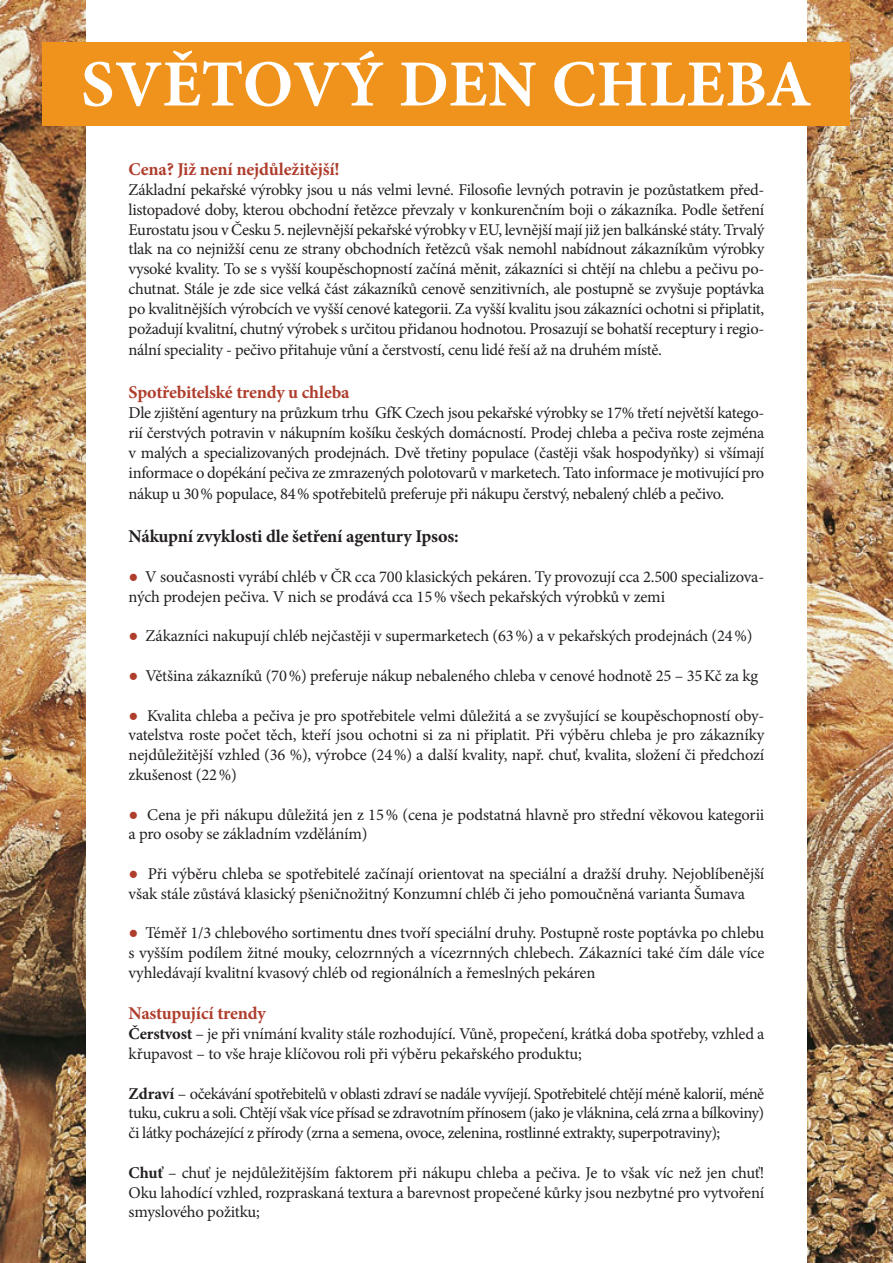
<style>
.page{position:relative;width:893px;height:1263px;background:#fff}
.page>*{position:absolute;margin:0;border:0;box-sizing:border-box;transform-origin:0 0}
.t1{font:700 66px "Minion Pro";letter-spacing:.01em;color:#fff}
.t2{font:700 18px "Minion Pro";letter-spacing:-.015em;color:#af3d2c}
.t3{font:700 18px "Minion Pro";letter-spacing:-.01em;color:#231f20}
.t4{font:16.5px/19.8px "Minion Pro";letter-spacing:-.015em;color:#231f20;text-align:justify}
.s1{font-family:"Calibri";color:#af3d2c}
.s2{font-weight:700}
</style>
<div class="page">
<img style="left:0;top:0;width:85px;height:1263px">
<img style="left:808px;top:0;width:85px;height:1263px">
<div style="left:43px;top:43px;width:807px;height:83px;background:#f0931c"></div>
<h1 class="t1" style="left:81px;top:38px;width:732px">SVĚTOVÝ DEN CHLEBA</h1>
<p class="t2" style="left:129px;top:157px;width:213px">Cena? Již není nejdůležitější!</p>
<p class="t4" style="left:129px;top:180px;width:637px">Základní pekařské výrobky jsou u nás velmi levné. Filosofie levných potravin je pozůstatkem před&shy;listopadové doby, kterou obchodní řetězce převzaly v konkurenčním boji o zákazníka. Podle šetření Eurostatu jsou v Česku 5. nejlevnější pekařské výrobky v EU, levnější mají již jen balkánské státy. Trvalý tlak na co nejnižší cenu ze strany obchodních řetězců však nemohl nabídnout zákazníkům výrobky vysoké kvality. To se s vyšší koupěschopností začíná měnit, zákazníci si chtějí na chlebu a pečivu po&shy;chutnat. Stále je zde sice velká část zákazníků cenově senzitivních, ale postupně se zvyšuje poptávka po kvalitnějších výrobcích ve vyšší cenové kategorii. Za vyšší kvalitu jsou zákazníci ochotni si připlatit, požadují kvalitní, chutný výrobek s určitou přidanou hodnotou. Prosazují se bohatší receptury i regio-</p>
<p class="t4" style="left:129px;top:340px;width:535px">nální speciality - pečivo přitahuje vůní a čerstvostí, cenu lidé řeší až na druhém místě.</p>
<p class="t2" style="left:129px;top:380px;width:223px">Spotřebitelské trendy u chleba</p>
<p class="t4" style="left:129px;top:403px;width:637px">Dle zjištění agentury na průzkum trhu GfK Czech jsou pekařské výrobky se 17% třetí největší katego&shy;rií čerstvých potravin v nákupním košíku českých domácností. Prodej chleba a pečiva roste zejména v malých a specializovaných prodejnách. Dvě třetiny populace (častěji však hospodyňky) si všímají informace o dopékání pečiva ze zmrazených polotovarů v marketech. Tato informace je motivující pro</p>
<p class="t4" style="left:129px;top:484px;width:597px">nákup u 30% populace, 84% spotřebitelů preferuje při nákupu čerstvý, nebalený chléb a pečivo.</p>
<p class="t3" style="left:129px;top:524px;width:331px">Nákupní zvyklosti dle šetření agentury Ipsos:</p>
<p class="t4" style="left:129px;top:567px;width:637px"><span class="s1">●</span> V současnosti vyrábí chléb v ČR cca 700 klasických pekáren. Ty provozují cca 2.500 specializova&shy;ných prodejen pečiva. V nich se prodává cca 15% všech pekařských výrobků v zemi</p>
<p class="t4" style="left:129px;top:626px;width:625px"><span class="s1">●</span> Zákazníci nakupují chléb nejčastěji v supermarketech (63%) a v pekařských prodejnách (24%)</p>
<p class="t4" style="left:129px;top:666px;width:631px"><span class="s1">●</span> Většina zákazníků (70%) preferuje nákup nebaleného chleba v cenové hodnotě 25 – 35Kč za kg</p>
<p class="t4" style="left:129px;top:705px;width:637px"><span class="s1">●</span> Kvalita chleba a pečiva je pro spotřebitele velmi důležitá a se zvyšující se koupěschopností oby&shy;vatelstva roste počet těch, kteří jsou ochotni si za ni připlatit. Při výběru chleba je pro zákazníky nejdůležitější vzhled (36 %), výrobce (24%) a další kvality, např. chuť, kvalita, složení či předchozí zkušenost (22%)</p>
<p class="t4" style="left:129px;top:804px;width:637px"><span class="s1">●</span> Cena je při nákupu důležitá jen z 15% (cena je podstatná hlavně pro střední věkovou kategorii a pro osoby se základním vzděláním)</p>
<p class="t4" style="left:129px;top:864px;width:637px"><span class="s1">●</span> Při výběru chleba se spotřebitelé začínají orientovat na speciální a dražší druhy. Nejoblíbenější však stále zůstává klasický pšeničnožitný Konzumní chléb či jeho pomoučněná varianta Šumava</p>
<p class="t4" style="left:129px;top:923px;width:637px"><span class="s1">●</span> Téměř 1/3 chlebového sortimentu dnes tvoří speciální druhy. Postupně roste poptávka po chlebu s vyšším podílem žitné mouky, celozrnných a vícezrnných chlebech. Zákazníci také čím dále více vyhledávají kvalitní kvasový chléb od regionálních a řemeslných pekáren</p>
<p class="t2" style="left:129px;top:1001px;width:139px">Nastupující trendy</p>
<p class="t4" style="left:129px;top:1024px;width:637px"><span class="s2">Čerstvost</span> – je při vnímání kvality stále rozhodující. Vůně, propečení, krátká doba spotřeby, vzhled a křupavost – to vše hraje klíčovou roli při výběru pekařského produktu;</p>
<p class="t4" style="left:129px;top:1083px;width:637px"><span class="s2">Zdraví</span> – očekávání spotřebitelů v oblasti zdraví se nadále vyvíjejí. Spotřebitelé chtějí méně kalorií, méně tuku, cukru a soli. Chtějí však více přísad se zdravotním přínosem (jako je vláknina, celá zrna a bílkoviny) či látky pocházející z přírody (zrna a semena, ovoce, zelenina, rostlinné extrakty, superpotraviny);</p>
<p class="t4" style="left:129px;top:1163px;width:637px"><span class="s2">Chuť</span> – chuť je nejdůležitějším faktorem při nákupu chleba a pečiva. Je to však víc než jen chuť!<br>Oku lahodící vzhled, rozpraskaná textura a barevnost propečené kůrky jsou nezbytné pro vytvoření smyslového požitku;</p>
</div>
